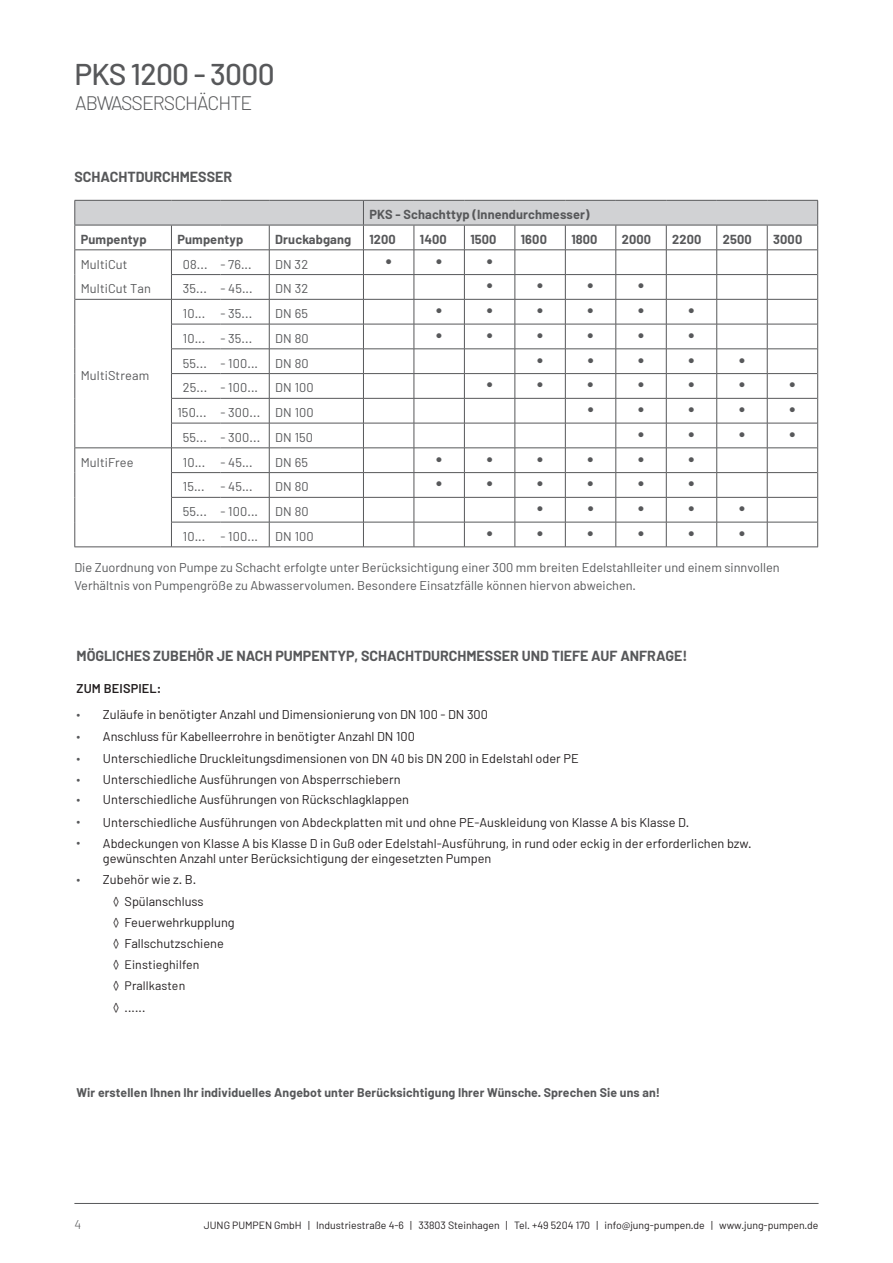
<style>
.page{position:relative;width:893px;height:1263px;background:#fff}
.page>*{position:absolute;margin:0;border:0;box-sizing:border-box;transform-origin:0 0}
.t1{font:500 30px "Barlow";letter-spacing:-.025em;color:#57585a}
.t2{font:300 19.5px "Barlow";letter-spacing:-.05em;color:#57585a}
.t3{font:700 14.25px "Barlow";color:#57585a}
.t4{font:12.75px/21.3px "Barlow";color:#231f20}
.t5{font:12.75px/24.8px "Barlow";color:#57585a;text-align:right}
.t6{font:700 12.75px "Barlow";letter-spacing:.01em;color:#57585a}
.t7{font:600 12.75px "Barlow";letter-spacing:.01em;color:#231f20}
.t8{font:300 12.75px "Barlow";color:#57585a}
.t9{font:700 12.3px "Barlow";letter-spacing:.01em;color:#57585a}
.t10{font:12.3px/21.3px "Barlow";letter-spacing:.01em;color:#231f20}
.t11{font:12.3px "Barlow";color:#57585a}
.t12{font:10.5px "Barlow";color:#231f20}
.s1{font-size:12.3px}
</style>
<div class="page">
<hr style="left:74px;top:1203px;width:745px;height:1px;background:#57585a">
<hr style="left:74px;top:547px;width:97px;height:1px;background:#57585a">
<hr style="left:269px;top:547px;width:94px;height:1px;background:#57585a">
<hr style="left:171px;top:547px;width:49px;height:1px;background:#57585a">
<hr style="left:220px;top:547px;width:49px;height:1px;background:#57585a">
<hr style="left:363px;top:547px;width:51px;height:1px;background:#57585a">
<hr style="left:414px;top:547px;width:50px;height:1px;background:#57585a">
<hr style="left:464px;top:547px;width:51px;height:1px;background:#57585a">
<hr style="left:515px;top:547px;width:50px;height:1px;background:#57585a">
<hr style="left:565px;top:547px;width:51px;height:1px;background:#57585a">
<hr style="left:616px;top:547px;width:50px;height:1px;background:#57585a">
<hr style="left:666px;top:547px;width:51px;height:1px;background:#57585a">
<hr style="left:717px;top:547px;width:50px;height:1px;background:#57585a">
<hr style="left:767px;top:547px;width:51px;height:1px;background:#57585a">
<svg style="left:74px;top:200px;width:744px;height:347px"></svg>
<h1 class="t1" style="left:74px;top:56px;width:202px">PKS 1200 - 3000</h1>
<h2 class="t2" style="left:75px;top:91px;width:179px">ABWASSERSCHÄCHTE</h2>
<p class="t3" style="left:74px;top:168px;width:159px">SCHACHTDURCHMESSER</p>
<p class="t6" style="left:369px;top:207px;width:222px">PKS - Schachttyp (Innendurchmesser)</p>
<p class="t6" style="left:81px;top:231px;width:67px">Pumpentyp</p>
<p class="t6" style="left:177px;top:231px;width:67px">Pumpentyp</p>
<p class="t6" style="left:275px;top:231px;width:78px">Druckabgang</p>
<p class="t6" style="left:369px;top:231px;width:28px">1200</p>
<p class="t6" style="left:420px;top:231px;width:28px">1400</p>
<p class="t6" style="left:470px;top:231px;width:28px">1500</p>
<p class="t6" style="left:521px;top:231px;width:28px">1600</p>
<p class="t6" style="left:571px;top:231px;width:28px">1800</p>
<p class="t6" style="left:622px;top:231px;width:31px">2000</p>
<p class="t6" style="left:672px;top:231px;width:31px">2200</p>
<p class="t6" style="left:723px;top:231px;width:30px">2500</p>
<p class="t6" style="left:773px;top:231px;width:31px">3000</p>
<p class="t5" style="left:81px;top:251px;width:48px">MultiCut</p>
<p class="t5" style="left:183px;top:251px;width:70px">08... - 76...</p>
<p class="t5" style="left:275px;top:251px;width:34px">DN 32</p>
<p class="t5" style="left:81px;top:276px;width:72px">MultiCut Tan</p>
<p class="t5" style="left:183px;top:276px;width:71px">35... - 45...</p>
<p class="t5" style="left:275px;top:276px;width:34px">DN 32</p>
<p class="t5" style="left:81px;top:363px;width:70px">MultiStream</p>
<p class="t5" style="left:183px;top:301px;width:71px">10... - 35...</p>
<p class="t5" style="left:275px;top:301px;width:34px">DN 65</p>
<p class="t5" style="left:183px;top:326px;width:71px">10... - 35...</p>
<p class="t5" style="left:275px;top:326px;width:35px">DN 80</p>
<p class="t5" style="left:183px;top:350px;width:77px">55... - 100...</p>
<p class="t5" style="left:275px;top:350px;width:35px">DN 80</p>
<p class="t5" style="left:183px;top:375px;width:77px">25... - 100...</p>
<p class="t5" style="left:177px;top:375px;width:138px">DN 100<br>150... - 300... DN 100<br>55... - 300... DN 150</p>
<p class="t5" style="left:81px;top:449px;width:54px">MultiFree</p>
<p class="t5" style="left:183px;top:449px;width:71px">10... - 45...</p>
<p class="t5" style="left:275px;top:449px;width:34px">DN 65</p>
<p class="t5" style="left:183px;top:474px;width:71px">15... - 45...</p>
<p class="t5" style="left:275px;top:474px;width:35px">DN 80</p>
<p class="t5" style="left:183px;top:499px;width:77px">55... - 100...</p>
<p class="t5" style="left:275px;top:499px;width:35px">DN 80</p>
<p class="t5" style="left:183px;top:524px;width:77px">10... - 100...</p>
<p class="t5" style="left:275px;top:524px;width:40px">DN 100</p>
<p class="t5" style="left:74px;top:558px;width:707px;line-height:18px;text-align:left">Die Zuordnung von Pumpe zu Schacht erfolgte unter Berücksichtigung einer 300 mm breiten Edelstahlleiter und einem sinnvollen<br>Verhältnis von Pumpengröße zu Abwasservolumen. Besondere Einsatzfälle können hiervon abweichen.</p>
<p class="t3" style="left:77px;top:647px;width:612px">MÖGLICHES ZUBEHÖR JE NACH PUMPENTYP, SCHACHTDURCHMESSER UND TIEFE AUF ANFRAGE!</p>
<p class="t7" style="left:77px;top:681px;width:86px">ZUM BEISPIEL:</p>
<p class="t11" style="left:77px;top:707px;width:5px">∙</p>
<p class="t4" style="left:103px;top:703px;width:387px">Zuläufe in benötigter Anzahl und Dimensionierung von DN 100 - DN 300</p>
<p class="t11" style="left:77px;top:729px;width:5px">∙</p>
<p class="t4" style="left:103px;top:726px;width:313px">Anschluss für Kabelleerrohre in benötigter Anzahl DN 100</p>
<p class="t11" style="left:77px;top:750px;width:5px">∙</p>
<p class="t4" style="left:103px;top:747px;width:477px">Unterschiedliche Druckleitungsdimensionen von DN 40 bis DN 200 in Edelstahl oder PE</p>
<p class="t11" style="left:77px;top:772px;width:5px">∙</p>
<p class="t4" style="left:103px;top:768px;width:299px">Unterschiedliche Ausführungen von Absperrschiebern</p>
<p class="t11" style="left:77px;top:792px;width:5px">∙</p>
<p class="t4" style="left:103px;top:789px;width:308px">Unterschiedliche Ausführungen von Rückschlagklappen</p>
<p class="t11" style="left:77px;top:814px;width:5px">∙</p>
<p class="t4" style="left:103px;top:811px;width:588px">Unterschiedliche Ausführungen von Abdeckplatten mit und ohne PE-Auskleidung von Klasse A bis Klasse D.</p>
<p class="t11" style="left:77px;top:835px;width:5px">∙</p>
<p class="t4" style="left:103px;top:835px;width:650px;line-height:15.3px">Abdeckungen von Klasse A bis Klasse D in Guß oder Edelstahl-Ausführung, in rund oder eckig in der erforderlichen bzw. gewünschten Anzahl unter Berücksichtigung der eingesetzten Pumpen</p>
<p class="t11" style="left:77px;top:872px;width:5px">∙</p>
<p class="t4" style="left:113px;top:869px;width:123px;text-indent:-10px">Zubehör wie z. B.<br><span class="s1">◊</span> Spülanschluss<br><span class="s1">◊</span> Feuerwehrkupplung <span class="s1">◊</span> Fallschutzschiene</p>
<p class="t10" style="left:113px;top:954px;width:88px">◊ Einstieghilfen ◊ Prallkasten<br>◊ ......</p>
<p class="t9" style="left:77px;top:1085px;width:585px">Wir erstellen Ihnen Ihr individuelles Angebot unter Berücksichtigung Ihrer Wünsche. Sprechen Sie uns an!</p>
<p class="t8" style="left:74px;top:1216px;width:8px">4</p>
<p class="t12" style="left:204px;top:1219px;width:616px">JUNG PUMPEN GmbH | Industriestraße 4-6 | 33803 Steinhagen | Tel. +49 5204 170 | info@jung-pumpen.de | www.jung-pumpen.de</p>
</div>
